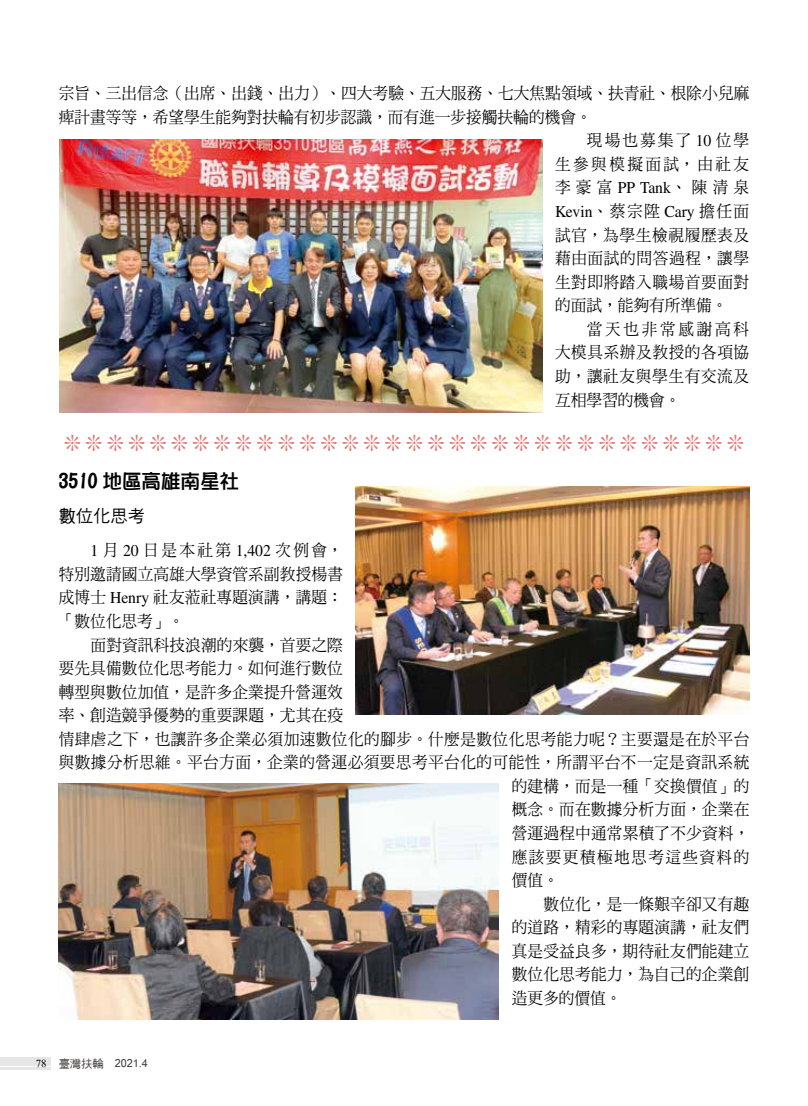
<style>
.page{position:relative;width:808px;height:1106px;background:#fff}
.page>*{position:absolute;margin:0;border:0;box-sizing:border-box;transform-origin:0 0}
.t1{font:22.5px "MS Mincho";color:#e27675;scale:.95 1}
.t2{font:19.5px "DFPOP1 Bd HK BF";color:#000}
.t3{font:17.25px "DF Hei Md HK BF";color:#000}
.t4{font:16.5px/23.5px "DF Ming Std W5";letter-spacing:.01em;color:#000;text-align:justify;scale:.95 1}
.t5{font:16.5px "Times LT Std";color:#000;scale:.95 1}
.t6{font:16.5px "DF Ming Std W5";letter-spacing:.09em;color:#000;scale:.95 1}
.t7{font:16.5px "DF Ming Std W5";letter-spacing:.155em;color:#000;scale:.95 1}
.t8{font:16.5px "DF Ming Std W5";letter-spacing:.13em;color:#000;scale:.95 1}
.t9{font:12px "Latha";color:#3f3b3a}
.s1{font-family:"Times LT Std"}
.s2{font-family:"DF Ming Std W5"}
.s3{font-family:"Aparajita";font-size:13.5px;color:#000}
.s4{font-family:"DF Hei Md HK BF";font-size:11.25px}
</style>
<div class="page">
<div style="left:0;top:1057px;width:51px;height:9px;background:#e6e6e7"></div>
<hr style="left:0;top:1067px;width:51px;height:2px;background:#e6e6e7">
<img style="left:59px;top:783px;width:440px;height:236px">
<img style="left:60px;top:139px;width:482px;height:273px">
<img style="left:356px;top:486px;width:393px;height:228px">
<p class="t4" style="left:59px;top:81px;width:728px">宗旨、三出信念（出席、出錢、出力）、四大考驗、五大服務、七大焦點領域、扶青社、根除小兒麻</p>
<p class="t4" style="left:59px;top:105px;width:562px">痺計畫等等，希望學生能夠對扶輪有初步認識，而有進一步接觸扶輪的機會。</p>
<p class="t8" style="left:587px;top:131px;width:172px">現場也募集了 <span class="s1">10</span> 位學</p>
<p class="t7" style="left:555px;top:155px;width:206px">生參與模擬面試，由社友</p>
<p class="t4" style="left:555px;top:175px;width:206px">李豪富<span class="s1">PP Tank</span>、陳清泉</p>
<p class="t5" style="left:555px;top:202px;width:206px">Kevin<span class="s2">、蔡宗陞</span> Cary <span class="s2">擔任面</span></p>
<p class="t4" style="left:555px;top:223px;width:206px">試官，為學生檢視履歷表及藉由面試的問答過程，讓學生對即將踏入職場首要面對的面試，能夠有所準備。</p>
<p class="t4" style="left:555px;top:317px;width:206px;text-indent:32px">當天也非常感謝高科大模具系辦及教授的各項協助，讓社友與學生有交流及互相學習的機會。</p>
<h1 class="t1" style="left:62px;top:432px;width:721px">❊❊❊❊❊❊❊❊❊❊❊❊❊❊❊❊❊❊❊❊❊❊❊❊❊❊❊❊❊❊❊❊</h1>
<p class="t2" style="left:59px;top:471px;width:182px">3510 地區高雄南星社</p>
<p class="t3" style="left:59px;top:507px;width:88px">數位化思考</p>
<p class="t4" style="left:59px;top:538px;width:301px;text-indent:32px"><span class="s1">1</span> 月 <span class="s1">20</span> 日是本社第 <span class="s1">1,402</span> 次例會，特別邀請國立高雄大學資管系副教授楊書成博士 <span class="s1">Henry</span> 社友蒞社專題演講，講題：「數位化思考」。</p>
<p class="t4" style="left:91px;top:632px;width:267px">面對資訊科技浪潮的來襲，首要之際</p>
<p class="t4" style="left:59px;top:656px;width:301px">要先具備數位化思考能力。如何進行數位</p>
<p class="t4" style="left:59px;top:679px;width:301px">轉型與數位加值，是許多企業提升營運效</p>
<p class="t4" style="left:59px;top:703px;width:301px">率、創造競爭優勢的重要課題，尤其在疫</p>
<p class="t4" style="left:59px;top:726px;width:728px">情肆虐之下，也讓許多企業必須加速數位化的腳步。什麼是數位化思考能力呢？主要還是在於平台</p>
<p class="t4" style="left:59px;top:750px;width:728px">與數據分析思維。平台方面，企業的營運必須要思考平台化的可能性，所謂平台不一定是資訊系統</p>
<p class="t4" style="left:512px;top:774px;width:252px">的建構，而是一種「交換價值」的</p>
<p class="t4" style="left:512px;top:797px;width:252px">概念。而在數據分析方面，企業在</p>
<p class="t4" style="left:512px;top:821px;width:252px">營運過程中通常累積了不少資料，</p>
<p class="t6" style="left:512px;top:847px;width:252px">應該要更積極地思考這些資料的</p>
<p class="t4" style="left:512px;top:868px;width:51px">價值。</p>
<p class="t4" style="left:544px;top:891px;width:218px">數位化，是一條艱辛卻又有趣</p>
<p class="t4" style="left:512px;top:915px;width:252px">的道路，精彩的專題演講，社友們</p>
<p class="t4" style="left:512px;top:938px;width:252px">真是受益良多，期待社友們能建立</p>
<p class="t4" style="left:512px;top:962px;width:252px">數位化思考能力，為自己的企業創</p>
<p class="t4" style="left:512px;top:986px;width:117px">造更多的價值。</p>
<p class="t9" style="left:36px;top:1054px;width:114px"><span class="s3">78</span> <span class="s4">臺灣扶輪　</span>2021.4</p>
</div>
